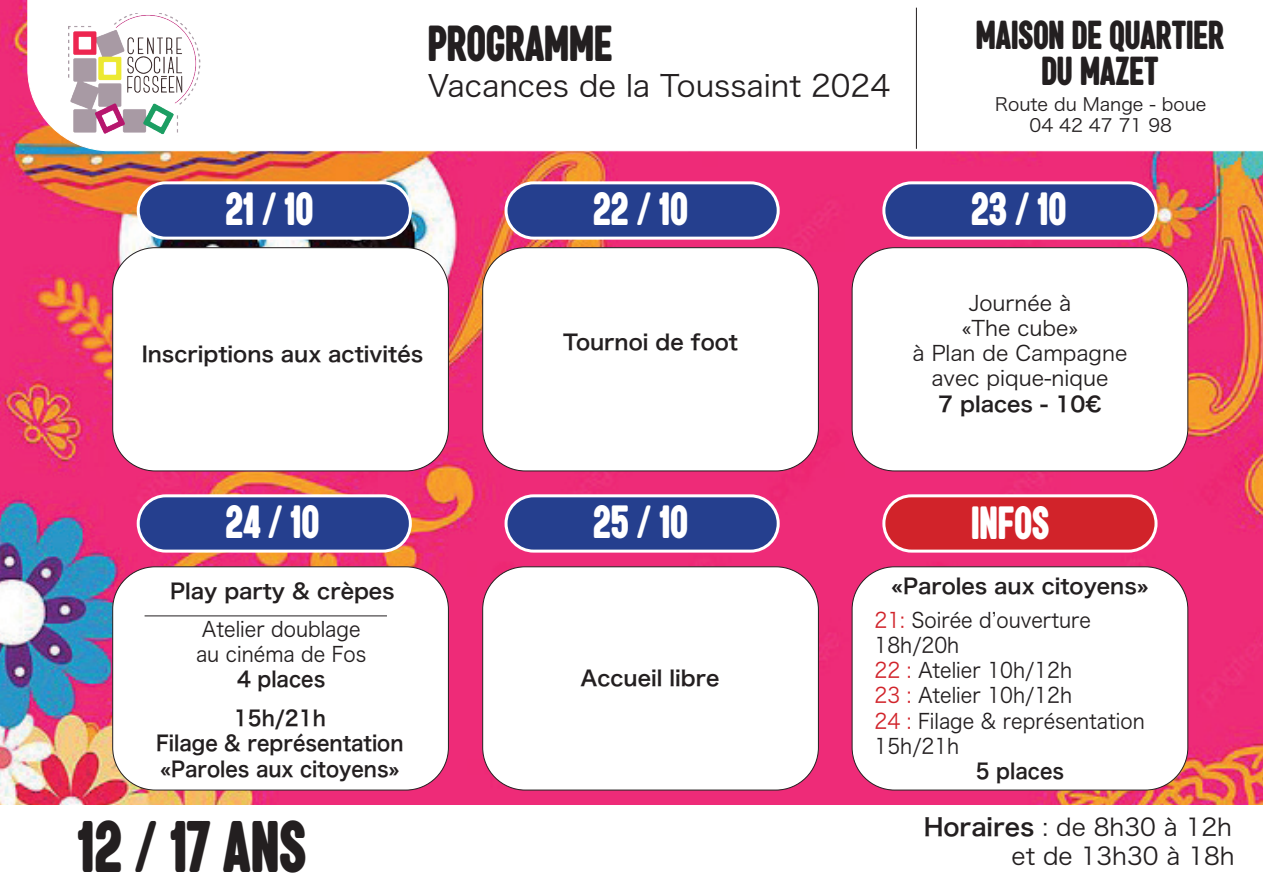
<style>
.page{position:relative;width:1263px;height:893px;background:#fff}
.page>*{position:absolute;margin:0;border:0;box-sizing:border-box;transform-origin:0 0}
.t1{font:67.5px "a Akhir Tahun";color:#231f20;scale:.6 1}
.t2{font:46.8px "a Akhir Tahun";color:#231f20;scale:.6 1}
.t3{font:43.2px "a Akhir Tahun";color:#fff;scale:.6 1}
.t4{font:37.5px/36px "a Akhir Tahun";color:#231f20;text-align:center;scale:.6 1}
.t5{font:30px "Hira Kaku Pro W3";color:#231f20}
.t6{font:24px/28.8px "Hira Kaku Pro W3";color:#231f20;text-align:right}
.t7{font:21px/25.2px "Hira Kaku Pro W3";color:#231f20;scale:.93 1}
.t8{font:21px "Hira Kaku Pro W6";color:#231f20}
.t9{font:21px/25.2px "Hira Kaku Pro W6";color:#231f20;text-align:center;scale:.93 1}
.t10{font:21px/25.2px "Hira Kaku Pro W3";color:#231f20;text-align:center}
.t11{font:18px/21.6px "Hira Kaku Pro W3";color:#231f20;text-align:center}
.s1{color:#d1232a}
.s2{font-family:"Hira Kaku Pro W6"}
</style>
<div class="page">
<img style="left:0;top:0;width:1263px;height:805px">
<svg style="left:27px;top:0;width:1236px;height:151px"></svg>
<hr style="left:916px;top:8px;width:1px;height:141px;background:#231f20">
<div style="left:138px;top:183px;width:272px;height:55px;background:#253f8e;border-radius:28px"></div>
<div style="left:137px;top:181px;width:275px;height:59px;border:3px solid #fff;border-radius:28px"></div>
<div style="left:138px;top:496px;width:272px;height:55px;background:#253f8e;border-radius:28px"></div>
<div style="left:137px;top:494px;width:275px;height:59px;border:3px solid #fff;border-radius:28px"></div>
<div style="left:506px;top:183px;width:272px;height:55px;background:#253f8e;border-radius:28px"></div>
<div style="left:504px;top:181px;width:276px;height:59px;border:3px solid #fff;border-radius:28px"></div>
<div style="left:506px;top:496px;width:272px;height:55px;background:#253f8e;border-radius:28px"></div>
<div style="left:504px;top:494px;width:276px;height:59px;border:3px solid #fff;border-radius:28px"></div>
<div style="left:884px;top:183px;width:272px;height:55px;background:#253f8e;border-radius:28px"></div>
<div style="left:882px;top:181px;width:275px;height:59px;border:3px solid #fff;border-radius:28px"></div>
<div style="left:884px;top:496px;width:272px;height:55px;background:#d1232a;border-radius:28px"></div>
<div style="left:882px;top:494px;width:275px;height:59px;border:3px solid #fff;border-radius:28px"></div>
<div style="left:113px;top:248px;width:335px;height:223px;background:#fff;border-radius:43px"></div>
<div style="left:112px;top:247px;width:337px;height:224px;border:1px solid #231f20;border-radius:43px"></div>
<div style="left:113px;top:567px;width:335px;height:223px;background:#fff;border-radius:43px"></div>
<div style="left:112px;top:566px;width:337px;height:224px;border:1px solid #231f20;border-radius:43px"></div>
<div style="left:483px;top:248px;width:335px;height:223px;background:#fff;border-radius:43px"></div>
<div style="left:482px;top:247px;width:337px;height:224px;border:1px solid #231f20;border-radius:43px"></div>
<div style="left:483px;top:567px;width:335px;height:223px;background:#fff;border-radius:43px"></div>
<div style="left:482px;top:566px;width:337px;height:224px;border:1px solid #231f20;border-radius:43px"></div>
<div style="left:852px;top:248px;width:336px;height:223px;background:#fff;border-radius:43px"></div>
<div style="left:852px;top:247px;width:336px;height:224px;border:1px solid #231f20;border-radius:43px"></div>
<hr style="left:145px;top:615px;width:242px;height:1px;background:#231f20">
<img style="left:68px;top:13px;width:133px;height:123px">
<div style="left:852px;top:567px;width:336px;height:223px;background:#fff;border-radius:43px"></div>
<div style="left:852px;top:566px;width:336px;height:224px;border:1px solid #231f20;border-radius:43px"></div>
<h3 class="t3" style="left:225px;top:189px;width:148px">21 / 10</h3>
<h2 class="t2" style="left:428px;top:23px;width:309px">PROGRAMME</h2>
<h3 class="t5" style="left:428px;top:59px;width:464px">Vacances de la Toussaint 2024</h3>
<h3 class="t3" style="left:593px;top:189px;width:159px">22 / 10</h3>
<h3 class="t4" style="left:976px;top:21px;width:415px">MAISON DE QUARTIER<br>Du MAZET</h3>
<p class="t11" style="left:995px;top:92px;width:213px">Route du Mange - boue<br>04 42 47 71 98</p>
<h3 class="t3" style="left:971px;top:189px;width:160px">23 / 10</h3>
<p class="t8" style="left:142px;top:335px;width:283px">Inscriptions aux activités</p>
<p class="t8" style="left:563px;top:323px;width:176px">Tournoi de foot</p>
<p class="t10" style="left:912px;top:289px;width:216px">Journée à<br>«The cube»<br>à Plan de Campagne avec pique-nique</p>
<p class="t8" style="left:938px;top:385px;width:165px">7 places - 10€</p>
<h3 class="t3" style="left:225px;top:502px;width:158px">24 / 10</h3>
<h3 class="t3" style="left:593px;top:502px;width:160px">25 / 10</h3>
<h3 class="t3" style="left:971px;top:503px;width:132px">INFOS</h3>
<p class="t8" style="left:170px;top:572px;width:226px">Play party &amp; crèpes</p>
<p class="t7" style="left:196px;top:615px;width:185px">Atelier doublage au cinéma de Fos</p>
<p class="t9" style="left:237px;top:666px;width:96px">4 places</p>
<p class="t9" style="left:156px;top:705px;width:267px">15h/21h<br>Filage &amp; représentation «Paroles aux citoyens»</p>
<p class="t8" style="left:580px;top:659px;width:141px">Accueil libre</p>
<p class="t8" style="left:891px;top:567px;width:259px">«Paroles aux citoyens»</p>
<p class="t7" style="left:875px;top:606px;width:292px"><span class="s1">21:</span> Soirée d’ouverture<br>18h/20h<br><span class="s1">22 :</span> Atelier 10h/12h<br><span class="s1">23 :</span> Atelier 10h/12h<br><span class="s1">24 :</span> Filage &amp; représentation<br>15h/21h</p>
<p class="t9" style="left:976px;top:758px;width:96px">5 places</p>
<h1 class="t1" style="left:77px;top:816px;width:383px">12 / 17 ANS</h1>
<p class="t6" style="left:924px;top:811px;width:313px"><span class="s2">Horaires</span> : de 8h30 à 12h et de 13h30 à 18h</p>
</div>
